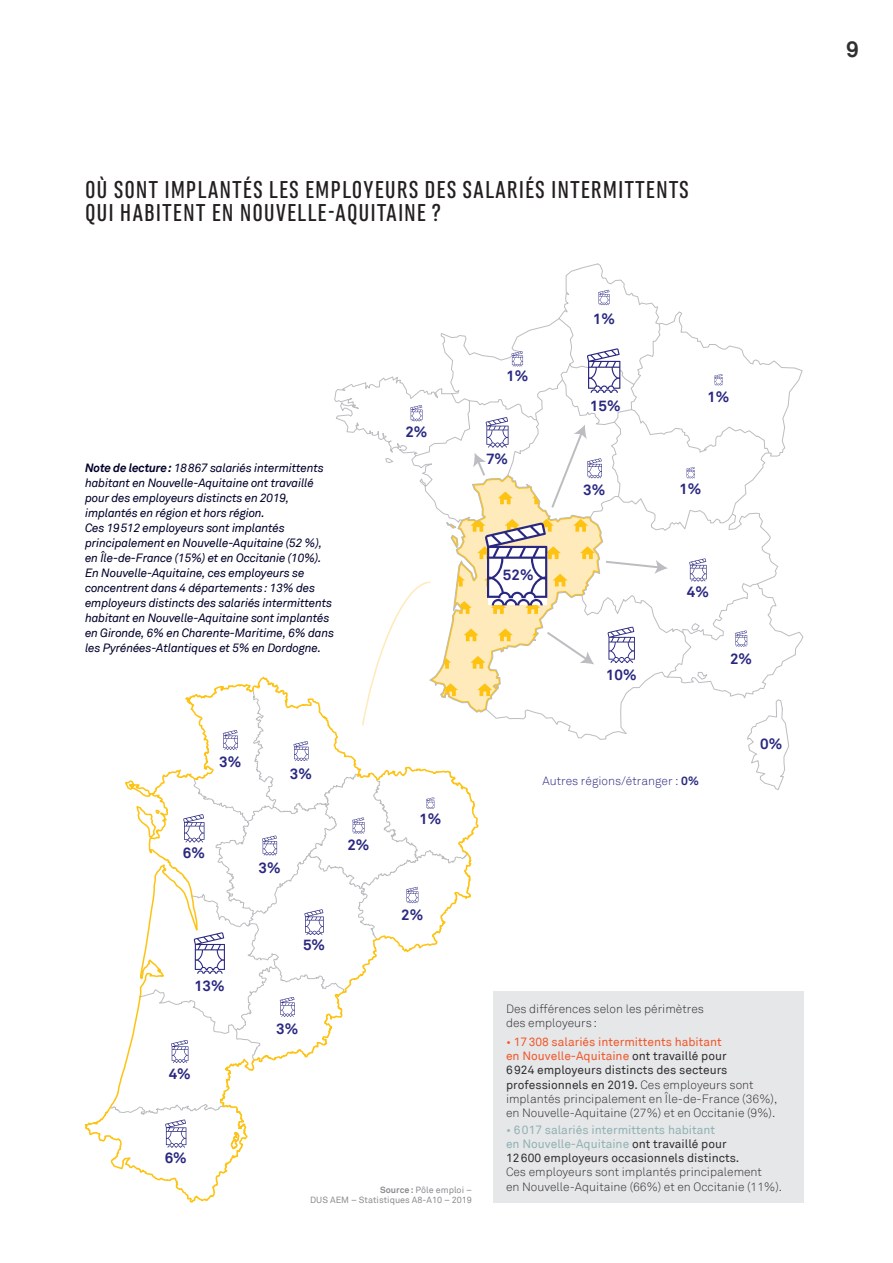
<style>
.page{position:relative;width:893px;height:1263px;background:#fff}
.page>*{position:absolute;margin:0;border:0;box-sizing:border-box;transform-origin:0 0}
.t1{font:500 25.5px/23px "Marianina FY";letter-spacing:.035em;color:#231f20}
.t2{font:700 22.5px "Akkurat";color:#312f30}
.t3{font:700 15px "Akkurat";color:#292780}
.t4{font:italic 12px/15px "Akkurat";letter-spacing:-.02em;color:#00002b}
.t5{font:300 12px/14.2px "Akkurat";color:#312f30}
.t6{font:12px/14.2px "Akkurat";color:#90b2b2}
.t7{font:300 12px "Akkurat";color:#292780}
.t8{font:9px "Akkurat";color:#8a8c8f}
.s1{font-weight:700}
.s2{color:#f15729}
.s3{font-weight:400;color:#f15729}
.s4{font-weight:400}
.s5{font-weight:300}
.s6{color:#312f30}
</style>
<div class="page">
<svg style="left:85px;top:1063px;width:170px;height:140px"></svg>
<svg style="left:109px;top:1103px;width:130px;height:46px"></svg>
<svg style="left:125px;top:263px;width:671px;height:800px"></svg>
<div style="left:493px;top:991px;width:311px;height:212px;background:#e6e7e9"></div>
<h1 class="t1" style="left:85px;top:178px;width:605px">OÙ SONT IMPLANTÉS LES EMPLOYEURS DES SALARIÉS INTERMITTENTS<br>QUI HABITENT EN NOUVELLE-AQUITAINE ?</h1>
<p class="t4" style="left:85px;top:460px;width:251px"><span class="s1">Note de lecture:</span> 18867 salariés intermittents habitant en Nouvelle-Aquitaine ont travaillé pour des employeurs distincts en 2019, implantés en région et hors région.<br>Ces 19512 employeurs sont implantés principalement en Nouvelle-Aquitaine (52 %), en Île-de-France (15%) et en Occitanie (10%).<br>En Nouvelle-Aquitaine, ces employeurs se concentrent dans 4 départements: 13% des employeurs distincts des salariés intermittents habitant en Nouvelle-Aquitaine sont implantés en Gironde, 6% en Charente-Maritime, 6% dans les Pyrénées-Atlantiques et 5% en Dordogne.</p>
<p class="t3" style="left:405px;top:422px;width:24px">2%</p>
<p class="t3" style="left:219px;top:753px;width:24px">3%</p>
<p class="t3" style="left:290px;top:764px;width:24px">3%</p>
<p class="t3" style="left:183px;top:843px;width:24px">6%</p>
<p class="t3" style="left:259px;top:858px;width:24px">3%</p>
<p class="t3" style="left:347px;top:835px;width:24px">2%</p>
<p class="t3" style="left:194px;top:976px;width:32px">13%</p>
<p class="t3" style="left:169px;top:1064px;width:24px">4%</p>
<p class="t3" style="left:303px;top:935px;width:24px">5%</p>
<p class="t3" style="left:276px;top:1019px;width:24px">3%</p>
<p class="t3" style="left:165px;top:1148px;width:24px">6%</p>
<p class="t3" style="left:419px;top:809px;width:24px">1%</p>
<p class="t3" style="left:401px;top:905px;width:24px">2%</p>
<p class="t3" style="left:506px;top:367px;width:24px">1%</p>
<p class="t3" style="left:486px;top:449px;width:24px">7%</p>
<p class="t3" style="left:593px;top:309px;width:24px">1%</p>
<p class="t3" style="left:590px;top:396px;width:32px">15%</p>
<p class="t3" style="left:583px;top:480px;width:24px">3%</p>
<p class="t3" style="left:707px;top:387px;width:24px">1%</p>
<p class="t3" style="left:679px;top:479px;width:24px">1%</p>
<p class="t3" style="left:503px;top:565px;width:32px">52%</p>
<p class="t3" style="left:606px;top:666px;width:32px">10%</p>
<p class="t3" style="left:687px;top:582px;width:24px">4%</p>
<p class="t3" style="left:730px;top:649px;width:24px">2%</p>
<p class="t7" style="left:542px;top:774px;width:158px">Autres régions/étranger : <span class="s1">0%</span></p>
<p class="t3" style="left:760px;top:734px;width:24px">0%</p>
<p class="t5" style="left:506px;top:1002px;width:199px">Des différences selon les périmètres des employeurs:</p>
<p class="t5" style="left:506px;top:1035px;width:273px"><span class="s2">•</span> <span class="s3">17308 salariés intermittents habitant<br>en Nouvelle-Aquitaine</span> <span class="s4">ont travaillé pour<br>6924 employeurs distincts des secteurs professionnels en 2019.</span> Ces employeurs sont implantés principalement en Île-de-France (36%), en Nouvelle-Aquitaine (27%) et en Occitanie (9%).</p>
<p class="t6" style="left:506px;top:1122px;width:235px"><span class="s5">•</span> 6017 salariés intermittents habitant<br>en Nouvelle-Aquitaine <span class="s6">ont travaillé pour<br>12600 employeurs occasionnels distincts.</span></p>
<p class="t5" style="left:506px;top:1165px;width:258px">Ces employeurs sont implantés principalement</p>
<p class="t8" style="left:380px;top:1184px;width:93px"><span class="s1">Source :</span> Pôle emploi −</p>
<p class="t5" style="left:506px;top:1179px;width:277px">en Nouvelle-Aquitaine (66%) et en Occitanie (11%).</p>
<p class="t8" style="left:310px;top:1195px;width:163px">DUS AEM − Statistiques A8-A10 − 2019</p>
<h2 class="t2" style="left:846px;top:35px;width:14px">9</h2>
</div>
